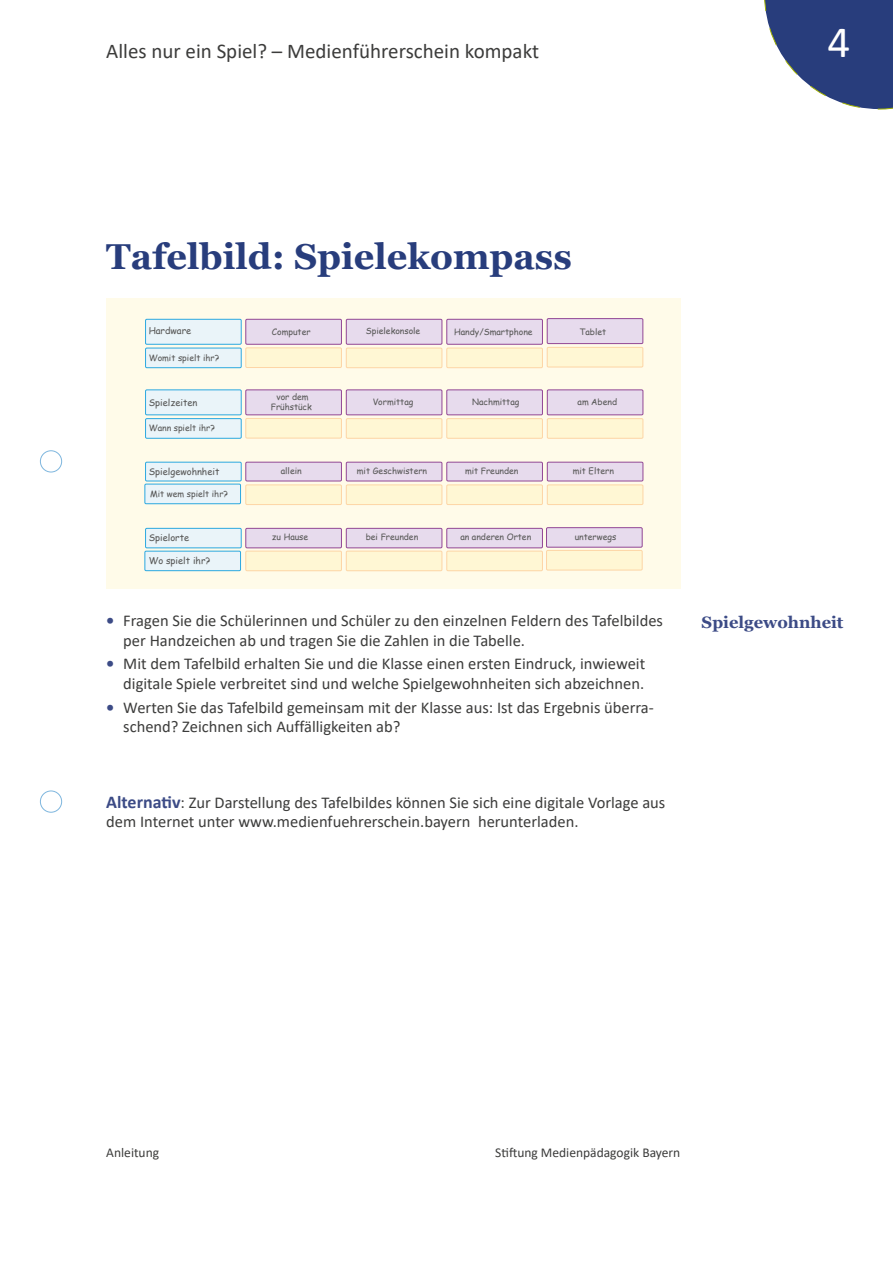
<style>
.page{position:relative;width:893px;height:1263px;background:#fff}
.page>*{position:absolute;margin:0;border:0;box-sizing:border-box;transform-origin:0 0}
.t1{font:45px "Calibri";color:#fff}
.t2{font:700 36px "Georgia";color:#283d7c}
.t3{font:21px "Calibri";color:#3c3c3b}
.t4{font:16.5px/19.5px "Calibri";color:#3c3c3b}
.t5{font:700 16.5px "Georgia";color:#3c4b86}
.t6{font:13.5px "Calibri";color:#3c3c3b}
.t7{font:9.3px "Comic Sans MS";color:#575756}
.t8{font:8.7px/10.4px "Comic Sans MS";color:#575756;text-align:center}
.s1{font-weight:700;color:#3c4b86}
.s2{font-weight:700;font-size:18px;color:#3c4b86}
</style>
<div class="page">
<div style="left:40px;top:451px;width:22px;height:21px;border:1px solid #7eb6de;border-radius:50%"></div>
<div style="left:40px;top:791px;width:22px;height:21px;border:1px solid #7eb6de;border-radius:50%"></div>
<svg style="left:764px;top:0;width:129px;height:109px"></svg>
<svg style="left:106px;top:298px;width:574px;height:290px;background:#fcf8e7"></svg>
<div style="left:346px;top:419px;width:96px;height:19px;background:#fff7d4"></div>
<div style="left:346px;top:418px;width:96px;height:21px;border:1px solid #fdd5a5"></div>
<div style="left:447px;top:419px;width:95px;height:19px;background:#fff7d4"></div>
<div style="left:446px;top:418px;width:97px;height:21px;border:1px solid #fdd5a5"></div>
<div style="left:547px;top:419px;width:96px;height:19px;background:#fff7d4"></div>
<div style="left:547px;top:418px;width:96px;height:21px;border:1px solid #fdd5a5"></div>
<div style="left:246px;top:418px;width:95px;height:20px;background:#fff7d4"></div>
<div style="left:245px;top:418px;width:97px;height:20px;border:1px solid #fdd5a5"></div>
<div style="left:146px;top:419px;width:95px;height:19px;background:#eaf4f9"></div>
<div style="left:145px;top:418px;width:97px;height:21px;border:1px solid #2ba8e0"></div>
<div style="left:346px;top:390px;width:96px;height:25px;background:#e7dbed"></div>
<div style="left:346px;top:389px;width:96px;height:26px;border:1px solid #924795"></div>
<div style="left:447px;top:390px;width:95px;height:25px;background:#e7dbed"></div>
<div style="left:446px;top:389px;width:97px;height:26px;border:1px solid #924795"></div>
<div style="left:547px;top:390px;width:96px;height:25px;background:#e7dbed"></div>
<div style="left:547px;top:389px;width:96px;height:26px;border:1px solid #924795"></div>
<div style="left:246px;top:390px;width:95px;height:25px;background:#e7dbed"></div>
<div style="left:245px;top:389px;width:97px;height:26px;border:1px solid #924795"></div>
<div style="left:146px;top:390px;width:95px;height:25px;background:#eaf4f9"></div>
<div style="left:145px;top:389px;width:97px;height:26px;border:1px solid #2ba8e0"></div>
<div style="left:346px;top:485px;width:96px;height:20px;background:#fff7d4"></div>
<div style="left:346px;top:485px;width:96px;height:20px;border:1px solid #fdd5a5"></div>
<div style="left:447px;top:485px;width:95px;height:20px;background:#fff7d4"></div>
<div style="left:446px;top:485px;width:97px;height:20px;border:1px solid #fdd5a5"></div>
<div style="left:547px;top:485px;width:96px;height:20px;background:#fff7d4"></div>
<div style="left:547px;top:485px;width:96px;height:20px;border:1px solid #fdd5a5"></div>
<div style="left:246px;top:485px;width:95px;height:20px;background:#fff7d4"></div>
<div style="left:245px;top:485px;width:97px;height:20px;border:1px solid #fdd5a5"></div>
<div style="left:346px;top:462px;width:96px;height:19px;background:#e7dbed"></div>
<div style="left:346px;top:462px;width:96px;height:19px;border:1px solid #924795"></div>
<div style="left:447px;top:462px;width:95px;height:19px;background:#e7dbed"></div>
<div style="left:446px;top:462px;width:97px;height:19px;border:1px solid #924795"></div>
<div style="left:547px;top:462px;width:96px;height:19px;background:#e7dbed"></div>
<div style="left:547px;top:462px;width:96px;height:19px;border:1px solid #924795"></div>
<div style="left:246px;top:462px;width:95px;height:19px;background:#e7dbed"></div>
<div style="left:245px;top:462px;width:97px;height:19px;border:1px solid #924795"></div>
<div style="left:146px;top:462px;width:95px;height:19px;background:#eaf4f9"></div>
<div style="left:145px;top:462px;width:97px;height:19px;border:1px solid #2ba8e0"></div>
<div style="left:346px;top:348px;width:96px;height:20px;background:#fff7d4"></div>
<div style="left:346px;top:348px;width:96px;height:20px;border:1px solid #fdd5a5"></div>
<div style="left:346px;top:319px;width:96px;height:25px;background:#e7dbed"></div>
<div style="left:346px;top:319px;width:96px;height:26px;border:1px solid #924795"></div>
<div style="left:447px;top:348px;width:95px;height:20px;background:#fff7d4"></div>
<div style="left:446px;top:348px;width:97px;height:20px;border:1px solid #fdd5a5"></div>
<div style="left:447px;top:319px;width:95px;height:25px;background:#e7dbed"></div>
<div style="left:446px;top:319px;width:97px;height:26px;border:1px solid #924795"></div>
<div style="left:246px;top:348px;width:95px;height:19px;background:#fff7d4"></div>
<div style="left:245px;top:347px;width:97px;height:21px;border:1px solid #fdd5a5"></div>
<div style="left:246px;top:319px;width:95px;height:25px;background:#e7dbed"></div>
<div style="left:245px;top:319px;width:97px;height:26px;border:1px solid #924795"></div>
<div style="left:146px;top:348px;width:95px;height:20px;background:#eaf4f9"></div>
<div style="left:145px;top:348px;width:97px;height:20px;border:1px solid #2ba8e0"></div>
<div style="left:146px;top:319px;width:95px;height:25px;background:#eaf4f9"></div>
<div style="left:145px;top:319px;width:97px;height:26px;border:1px solid #2ba8e0"></div>
<div style="left:346px;top:528px;width:96px;height:20px;background:#e7dbed"></div>
<div style="left:346px;top:528px;width:96px;height:20px;border:1px solid #924795"></div>
<div style="left:447px;top:528px;width:95px;height:20px;background:#e7dbed"></div>
<div style="left:446px;top:528px;width:97px;height:20px;border:1px solid #924795"></div>
<div style="left:246px;top:528px;width:95px;height:20px;background:#e7dbed"></div>
<div style="left:245px;top:528px;width:97px;height:20px;border:1px solid #924795"></div>
<div style="left:146px;top:528px;width:95px;height:20px;background:#eaf4f9"></div>
<div style="left:145px;top:528px;width:97px;height:20px;border:1px solid #2ba8e0"></div>
<div style="left:346px;top:551px;width:96px;height:20px;background:#fff7d4"></div>
<div style="left:346px;top:551px;width:96px;height:20px;border:1px solid #fdd5a5"></div>
<div style="left:447px;top:551px;width:95px;height:20px;background:#fff7d4"></div>
<div style="left:446px;top:551px;width:97px;height:20px;border:1px solid #fdd5a5"></div>
<div style="left:246px;top:551px;width:95px;height:20px;background:#fff7d4"></div>
<div style="left:245px;top:551px;width:97px;height:20px;border:1px solid #fdd5a5"></div>
<div style="left:145px;top:484px;width:96px;height:20px;background:#eaf4f9"></div>
<div style="left:145px;top:484px;width:96px;height:20px;border:1px solid #2ba8e0"></div>
<div style="left:145px;top:551px;width:96px;height:20px;background:#eaf4f9"></div>
<div style="left:145px;top:551px;width:96px;height:20px;border:1px solid #2ba8e0"></div>
<div style="left:547px;top:347px;width:96px;height:20px;background:#fff7d4"></div>
<div style="left:547px;top:347px;width:96px;height:20px;border:1px solid #fdd5a5"></div>
<div style="left:547px;top:319px;width:96px;height:25px;background:#e7dbed"></div>
<div style="left:547px;top:318px;width:96px;height:26px;border:1px solid #924795"></div>
<div style="left:546px;top:528px;width:96px;height:19px;background:#e7dbed"></div>
<div style="left:546px;top:527px;width:96px;height:20px;border:1px solid #924795"></div>
<div style="left:546px;top:550px;width:96px;height:20px;background:#fff7d4"></div>
<div style="left:546px;top:550px;width:96px;height:20px;border:1px solid #fdd5a5"></div>
<p class="t3" style="left:106px;top:37px;width:434px">Alles nur ein Spiel? – Medienführerschein kompakt</p>
<h1 class="t1" style="left:828px;top:11px;width:24px">4</h1>
<h2 class="t2" style="left:106px;top:233px;width:467px">Tafelbild: Spielekompass</h2>
<p class="t7" style="left:149px;top:324px;width:44px">Hardware</p>
<p class="t8" style="left:149px;top:352px;width:72px">Womit spielt ihr?</p>
<p class="t8" style="left:272px;top:327px;width:40px">Computer</p>
<p class="t8" style="left:366px;top:325px;width:56px">Spielekonsole</p>
<p class="t8" style="left:454px;top:326px;width:80px">Handy/Smartphone</p>
<p class="t8" style="left:580px;top:326px;width:28px">Tablet</p>
<p class="t7" style="left:149px;top:395px;width:50px">Spielzeiten</p>
<p class="t8" style="left:149px;top:422px;width:68px">Wann spielt ihr?</p>
<p class="t8" style="left:271px;top:391px;width:42px">vor dem<br>Frühstück</p>
<p class="t8" style="left:373px;top:396px;width:42px">Vormittag</p>
<p class="t8" style="left:472px;top:397px;width:49px">Nachmittag</p>
<p class="t8" style="left:578px;top:396px;width:41px">am Abend</p>
<p class="t7" style="left:149px;top:465px;width:72px">Spielgewohnheit</p>
<p class="t8" style="left:281px;top:466px;width:22px">allein</p>
<p class="t8" style="left:357px;top:466px;width:72px">mit Geschwistern</p>
<p class="t8" style="left:465px;top:466px;width:55px">mit Freunden</p>
<p class="t8" style="left:573px;top:466px;width:43px">mit Eltern</p>
<p class="t8" style="left:150px;top:489px;width:79px">Mit wem spielt ihr?</p>
<p class="t7" style="left:149px;top:531px;width:42px">Spielorte</p>
<p class="t8" style="left:272px;top:532px;width:38px">zu Hause</p>
<p class="t8" style="left:366px;top:532px;width:54px">bei Freunden</p>
<p class="t8" style="left:460px;top:532px;width:72px">an anderen Orten</p>
<p class="t7" style="left:149px;top:554px;width:63px">Wo spielt ihr?</p>
<p class="t8" style="left:575px;top:531px;width:43px">unterwegs</p>
<p class="t4" style="left:123px;top:611px;width:541px;text-indent:-17px"><span class="s1">•</span> Fragen Sie die Schülerinnen und Schüler zu den einzelnen Feldern des Tafelbildes per Handzeichen ab und tragen Sie die Zahlen in die Tabelle.</p>
<p class="t4" style="left:106px;top:654px;width:540px;text-align:right"><span class="s1">•</span> Mit dem Tafelbild erhalten Sie und die Klasse einen ersten Eindruck, inwieweit digitale Spiele verbreitet sind und welche Spielgewohnheiten sich abzeichnen.</p>
<p class="t4" style="left:123px;top:697px;width:532px;text-indent:-17px"><span class="s1">•</span> Werten Sie das Tafelbild gemeinsam mit der Klasse aus: Ist das Ergebnis überra&shy;schend? Zeichnen sich Auffälligkeiten ab?</p>
<p class="t4" style="left:106px;top:792px;width:561px"><span class="s2">Alternativ</span>: Zur Darstellung des Tafelbildes können Sie sich eine digitale Vorlage aus dem Internet unter www.medienfuehrerschein.bayern herunterladen.</p>
<p class="t5" style="left:702px;top:612px;width:143px">Spielgewohnheit</p>
<p class="t6" style="left:106px;top:1143px;width:54px">Anleitung</p>
<p class="t6" style="left:495px;top:1143px;width:187px">Stiftung Medienpädagogik Bayern</p>
</div>
